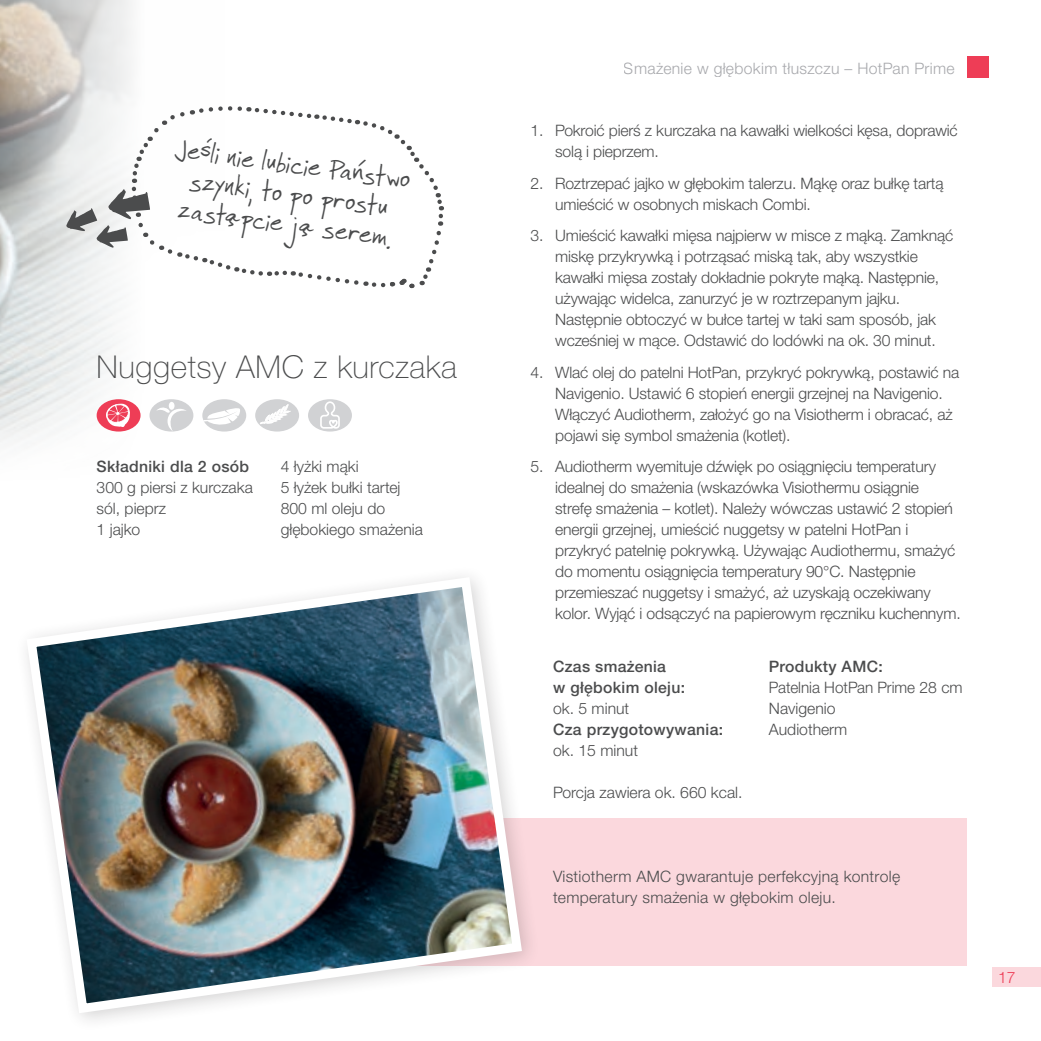
<style>
.page{position:relative;width:1041px;height:1041px;background:#fff}
.page>*{position:absolute;margin:0;border:0;box-sizing:border-box;transform-origin:0 0}
.t1{font:100 31.5px "Helvetica Neue LTW1 G";letter-spacing:.02em;color:#4b4c4d}
.t2{font:29.75px/29.8px "Faraco Hand";color:#4b4c4d;text-align:center}
.t3{font:300 15.75px/21px "Helvetica Neue LTW1 G";letter-spacing:-.01em;color:#4b4c4d}
.t4{font:300 15.75px/21px "Helvetica Neue LTW1 G";letter-spacing:.02em;color:#4b4c4d}
.t5{font:500 15.75px/21px "Helvetica Neue LTW1 G";letter-spacing:.02em;color:#4b4c4d}
.t6{font:300 15.75px "Helvetica Neue LTW1 G";letter-spacing:.02em;color:#a8a9ad}
.t7{font:300 15.75px "Helvetica Neue LTW1 G";color:#ee3d56}
</style>
<div class="page">
<div style="left:992px;top:967px;width:49px;height:20px;background:#fbd8dd"></div>
<div style="left:967px;top:56px;width:22px;height:22px;background:#ee3d56"></div>
<img style="left:0;top:0;width:224px;height:442px">
<div style="left:149px;top:399px;width:44px;height:32px;background:#d1d2d4;border-radius:50%"></div>
<div style="left:169px;top:402px;width:6px;height:8px;background:#fff;border-radius:50%"></div>
<svg style="left:156px;top:406px;width:31px;height:25px"></svg>
<div style="left:255px;top:399px;width:44px;height:32px;background:#d1d2d4;border-radius:50%"></div>
<svg style="left:260px;top:404px;width:31px;height:20px"></svg>
<div style="left:308px;top:399px;width:44px;height:32px;background:#d1d2d4;border-radius:50%"></div>
<svg style="left:319px;top:400px;width:22px;height:30px"></svg>
<div style="left:97px;top:399px;width:44px;height:32px;background:#ee3d56;border-radius:50%"></div>
<svg style="left:106px;top:403px;width:24px;height:24px"></svg>
<div style="left:202px;top:399px;width:44px;height:32px;background:#d1d2d4;border-radius:50%"></div>
<svg style="left:203px;top:407px;width:37px;height:19px"></svg>
<div style="left:250px;top:819px;width:717px;height:147px;background:#fbd8dd"></div>
<div style="left:14px;top:565px;width:527px;height:468px;background:#231f20;opacity:.2"></div>
<img style="left:22px;top:572px;width:505px;height:446px">
<svg style="left:66px;top:105px;width:378px;height:186px"></svg>
<h2 class="t2" style="left:176px;top:134px;width:240px;rotate:7deg">Jeśli nie lubicie Państwo szynki, to po prostu zastąpcie ją serem.</h2>
<h1 class="t1" style="left:97px;top:348px;width:362px">Nuggetsy AMC z kurczaka</h1>
<p class="t5" style="left:97px;top:456px;width:154px">Składniki dla 2 osób</p>
<p class="t3" style="left:97px;top:477px;width:158px">300 g piersi z kurczaka sól, pieprz<br>1 jajko</p>
<p class="t3" style="left:281px;top:456px;width:144px">4 łyżki mąki<br>5 łyżek bułki tartej<br>800 ml oleju do głębokiego smażenia</p>
<p class="t6" style="left:624px;top:58px;width:332px">Smażenie w głębokim tłuszczu – HotPan Prime</p>
<p class="t3" style="left:555px;top:120px;width:404px;text-indent:-25px">1. Pokroić pierś z kurczaka na kawałki wielkości kęsa, doprawić solą i pieprzem.</p>
<p class="t3" style="left:555px;top:172px;width:390px;text-indent:-25px">2. Roztrzepać jajko w głębokim talerzu. Mąkę oraz bułkę tartą umieścić w osobnych miskach Combi.</p>
<p class="t3" style="left:555px;top:225px;width:400px;text-indent:-25px">3. Umieścić kawałki mięsa najpierw w misce z mąką. Zamknąć miskę przykrywką i potrząsać miską tak, aby wszystkie kawałki mięsa zostały dokładnie pokryte mąką. Następnie, używając widelca, zanurzyć je w roztrzepanym jajku.<br>Następnie obtoczyć w bułce tartej w taki sam sposób, jak wcześniej w mące. Odstawić do lodówki na ok. 30 minut.</p>
<p class="t3" style="left:555px;top:361px;width:405px;text-indent:-25px">4. Wlać olej do patelni HotPan, przykryć pokrywką, postawić na Navigenio. Ustawić 6 stopień energii grzejnej na Navigenio.<br>Włączyć Audiotherm, założyć go na Visiotherm i obracać, aż pojawi się symbol smażenia (kotlet).</p>
<p class="t3" style="left:555px;top:456px;width:407px;text-indent:-25px">5. Audiotherm wyemituje dźwięk po osiągnięciu temperatury idealnej do smażenia (wskazówka Visiothermu osiągnie<br>strefę smażenia – kotlet). Należy wówczas ustawić 2 stopień energii grzejnej, umieścić nuggetsy w patelni HotPan i przykryć patelnię pokrywką. Używając Audiothermu, smażyć do momentu osiągnięcia temperatury 90°C. Następnie przemieszać nuggetsy i smażyć, aż uzyskają oczekiwany kolor. Wyjąć i odsączyć na papierowym ręczniku kuchennym.</p>
<p class="t5" style="left:553px;top:655px;width:133px">Czas smażenia<br>w głębokim oleju:</p>
<p class="t3" style="left:553px;top:697px;width:78px">ok. 5 minut</p>
<p class="t5" style="left:553px;top:718px;width:172px">Cza przygotowywania:</p>
<p class="t3" style="left:553px;top:739px;width:86px">ok. 15 minut</p>
<p class="t3" style="left:553px;top:781px;width:191px">Porcja zawiera ok. 660 kcal.</p>
<p class="t5" style="left:769px;top:655px;width:115px">Produkty AMC:</p>
<p class="t3" style="left:769px;top:676px;width:195px">Patelnia HotPan Prime 28 cm<br>Navigenio<br>Audiotherm</p>
<p class="t4" style="left:553px;top:865px;width:349px">Vistiotherm AMC gwarantuje perfekcyjną kontrolę temperatury smażenia w głębokim oleju.</p>
<p class="t7" style="left:998px;top:968px;width:19px">17</p>
</div>
